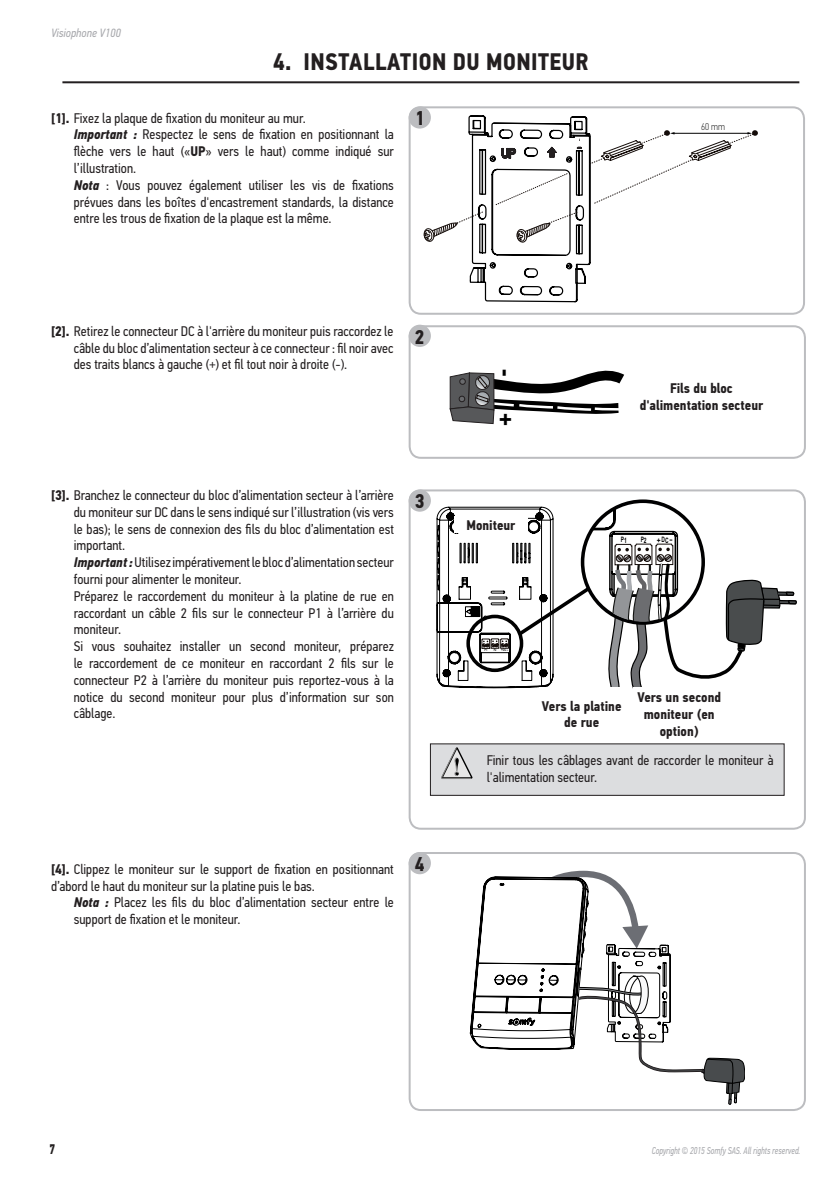
<style>
.page{position:relative;width:840px;height:1191px;background:#fff}
.page>*{position:absolute;margin:0;border:0;box-sizing:border-box;transform-origin:0 0}
.t1{font:700 24px "PF Din Text Cond Pro";letter-spacing:.02em;color:#231f20}
.t2{font:700 22.4px "Arial";color:#000}
.t3{font:700 20px "PF Din Text Cond Pro";color:#231f20}
.t4{font:14px/16.8px "PF Din Text Cond Pro";color:#231f20}
.t5{font:700 14px/16.8px "PF Din Text Cond Pro";color:#231f20;text-align:center}
.t6{font:700 14px "PF Din Text Cond Pro";color:#231f20;scale:.85 1}
.t7{font:italic 12px "PF Din Text Cond Pro";color:#a8a9ad}
.t8{font:italic 10px "PF Din Text Cond Pro";color:#a8a9ad;scale:.85 1}
.t9{font:100 9.8px "PF Din Text Cond Pro";color:#000}
.t10{font:700 7.6px "Arial";color:#000;scale:.87 1}
.t11{font:700 3.4px "Arial";color:#000;scale:.87 1}
.s1{font-weight:700}
.s2{font-weight:700;font-style:italic}
</style>
<div class="page">
<hr style="left:62px;top:81px;width:736px;height:2px;background:#231f20">
<svg style="left:423px;top:115px;width:334px;height:187px"></svg>
<div style="left:408px;top:106px;width:396px;height:209px;border:2px solid #bcbdc0;border-radius:11px"></div>
<svg style="left:469px;top:870px;width:275px;height:234px"></svg>
<div style="left:408px;top:852px;width:397px;height:259px;border:2px solid #bcbdc0;border-radius:11px"></div>
<div style="left:408px;top:489px;width:397px;height:340px;border:2px solid #bcbdc0;border-radius:11px"></div>
<div style="left:408px;top:106px;width:22px;height:23px;background:#bcbdc0;border-radius:50%"></div>
<div style="left:408px;top:325px;width:22px;height:22px;background:#bcbdc0;border-radius:50%"></div>
<div style="left:408px;top:852px;width:22px;height:22px;background:#bcbdc0;border-radius:50%"></div>
<div style="left:408px;top:489px;width:22px;height:23px;background:#bcbdc0;border-radius:50%"></div>
<svg style="left:449px;top:370px;width:176px;height:54px"></svg>
<div style="left:408px;top:325px;width:397px;height:134px;border:2px solid #bcbdc0;border-radius:11px"></div>
<div style="left:430px;top:744px;width:353px;height:51px;background:#dcdddf"></div>
<div style="left:429px;top:743px;width:355px;height:53px;border:1px solid #231f20"></div>
<svg style="left:441px;top:748px;width:32px;height:31px"></svg>
<svg style="left:436px;top:499px;width:360px;height:190px"></svg>
<p class="t7" style="left:51px;top:26px;width:71px">Visiophone V100</p>
<h1 class="t1" style="left:273px;top:47px;width:317px">4. INSTALLATION DU MONITEUR</h1>
<h3 class="t3" style="left:414px;top:106px;width:11px">1</h3>
<p class="t4" style="left:74px;top:109px;width:321px;text-indent:-23px"><span class="s1">[1].</span> Fixez la plaque de fixation du moniteur au mur.<br><span class="s2">Important :</span> Respectez le sens de fixation en positionnant la flèche vers le haut («<span class="s1">UP</span>» vers le haut) comme indiqué sur l’illustration.<br><span class="s2">Nota</span> : Vous pouvez également utiliser les vis de fixations prévues dans les boîtes d'encastrement standards, la distance entre les trous de fixation de la plaque est la même.</p>
<p class="t9" style="left:700px;top:121px;width:25px">60 mm</p>
<p class="t4" style="left:74px;top:322px;width:321px;text-align:justify;text-indent:-23px"><span class="s1">[2].</span> Retirez le connecteur DC à l'arrière du moniteur puis raccordez le câble du bloc d’alimentation secteur à ce connecteur : fil noir avec des traits blancs à gauche (+) et fil tout noir à droite (-).</p>
<h3 class="t3" style="left:414px;top:324px;width:11px">2</h3>
<p class="t4" style="left:74px;top:487px;width:321px;text-indent:-23px"><span class="s1">[3].</span> Branchez le connecteur du bloc d’alimentation secteur à l’arrière du moniteur sur DC dans le sens indiqué sur l’illustration (vis vers le bas); le sens de connexion des fils du bloc d’alimentation est important.<br><span class="s2">Important :</span> Utilisez impérativement le bloc d’alimentation secteur fourni pour alimenter le moniteur.<br>Préparez le raccordement du moniteur à la platine de rue en raccordant un câble 2 fils sur le connecteur P1 à l’arrière du moniteur.<br>Si vous souhaitez installer un second moniteur, préparez le raccordement de ce moniteur en raccordant 2 fils sur le connecteur P2 à l’arrière du moniteur puis reportez-vous à la notice du second moniteur pour plus d’information sur son câblage.</p>
<h3 class="t3" style="left:414px;top:489px;width:11px">3</h3>
<p class="t4" style="left:51px;top:860px;width:344px"><span class="s1">[4].</span> Clippez le moniteur sur le support de fixation en positionnant d’abord le haut du moniteur sur la platine puis le bas.</p>
<p class="t4" style="left:74px;top:894px;width:321px"><span class="s2">Nota :</span> Placez les fils du bloc d’alimentation secteur entre le support de fixation et le moniteur.</p>
<h3 class="t3" style="left:414px;top:852px;width:11px">4</h3>
<h2 class="t2" style="left:487px;top:377px;width:9px;rotate:-90deg">-</h2>
<h2 class="t2" style="left:490px;top:426px;width:15px;rotate:-90deg">+</h2>
<p class="t5" style="left:466px;top:517px;width:50px">Moniteur</p>
<p class="t5" style="left:639px;top:380px;width:125px">Fils du bloc d'alimentation secteur</p>
<p class="t10" style="left:656px;top:534px;width:20px;rotate:1deg">+DC-</p>
<p class="t11" style="left:501px;top:647px;width:10px;rotate:1deg">+DC-</p>
<p class="t5" style="left:541px;top:697px;width:81px">Vers la platine de rue</p>
<p class="t5" style="left:637px;top:689px;width:85px">Vers un second moniteur (en option)</p>
<p class="t4" style="left:486px;top:751px;width:288px">Finir tous les câblages avant de raccorder le moniteur à l'alimentation secteur.</p>
<p class="t6" style="left:50px;top:1140px;width:8px">7</p>
<p class="t8" style="left:651px;top:1144px;width:176px">Copyright © 2015 Somfy SAS. All rights reserved.</p>
</div>
